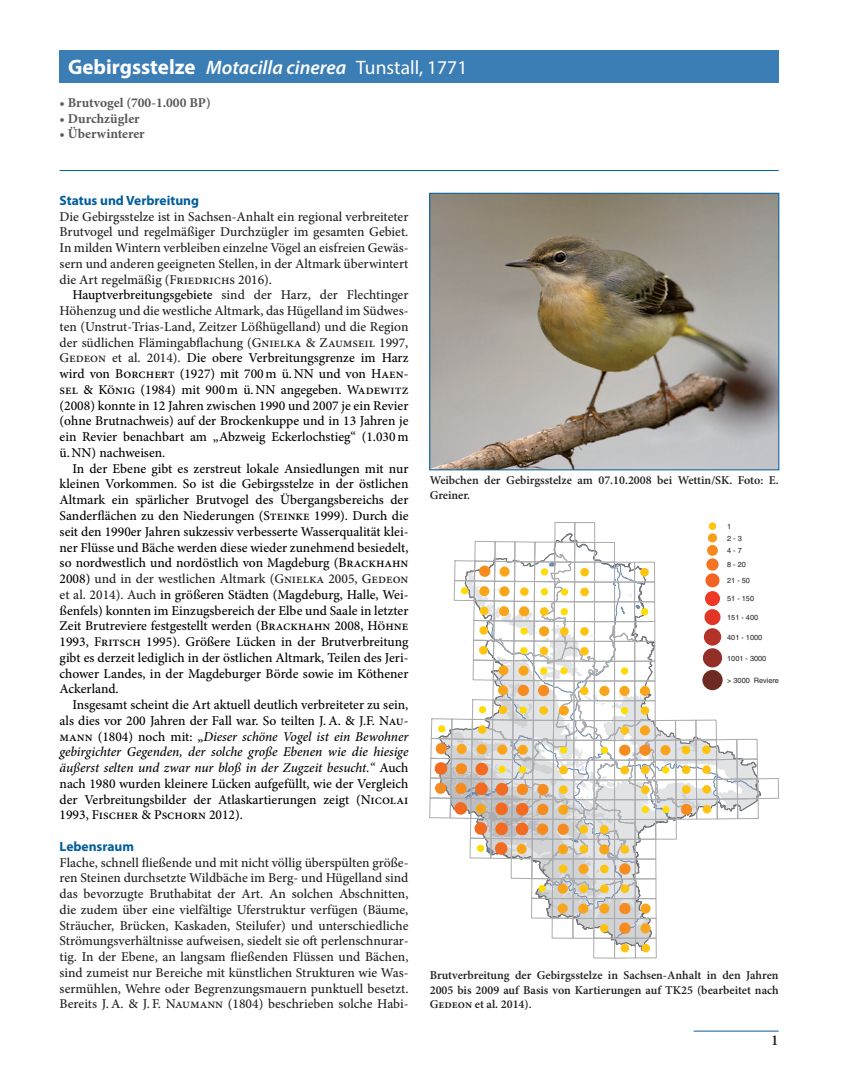
<style>
.page{position:relative;width:851px;height:1072px;background:#fff}
.page>*{position:absolute;margin:0;border:0;box-sizing:border-box;transform-origin:0 0}
.Artname__H1{font:italic 600 19.5px "Myriad Pro";color:#fff}
.t1{font:600 15px "Minion Pro";color:#231f20}
.Grundschrift{font:500 13.5px/15.8px "Minion Pro";color:#000;text-align:justify}
.Grundschrift_-_ohne{font:500 13.5px/15.8px "Minion Pro";color:#231f20;text-align:justify}
.t2{font:700 13.5px "Minion Pro";color:#57585a}
.Titel_fett__H2{font:700 13.5px "Myriad Pro";color:#005d9c}
.Legende_Abb_Tab{font:600 12px/14.4px "Minion Pro";color:#231f20}
.t3{font:7.35px/11.7px "Helvetica";color:#231f20}
.s1{font-weight:700;font-style:normal;font-size:21px}
.s2{font-weight:400;font-style:normal}
.s3{color:#231f20}
.s4{font-style:italic}
</style>
<div class="page">
<hr style="left:693px;top:1030px;width:85px;height:1px;background:#005d9c">
<hr style="left:60px;top:170px;width:718px;height:1px;background:#005d9c">
<div style="left:60px;top:50px;width:718px;height:33px;background:#3b7db5"></div>
<img style="left:431px;top:195px;width:345px;height:273px">
<div style="left:429px;top:193px;width:349px;height:277px;border:1px solid #005d9c"></div>
<div style="left:554px;top:522px;width:20px;height:20px;border:1px solid #aaabaf"></div>
<div style="left:635px;top:938px;width:21px;height:20px;border:1px solid #aaabaf"></div>
<div style="left:614px;top:938px;width:21px;height:20px;border:1px solid #aaabaf"></div>
<div style="left:593px;top:938px;width:21px;height:20px;border:1px solid #aaabaf"></div>
<div style="left:574px;top:522px;width:20px;height:20px;border:1px solid #aaabaf"></div>
<svg style="left:429px;top:533px;width:349px;height:419px"></svg>
<div style="left:708px;top:522px;width:8px;height:8px;background:#fec610;border-radius:50%"></div>
<div style="left:707px;top:533px;width:10px;height:9px;background:#f8a01d;border-radius:50%"></div>
<div style="left:707px;top:545px;width:10px;height:11px;background:#f6891f;border-radius:50%"></div>
<div style="left:706px;top:558px;width:12px;height:12px;background:#f47421;border-radius:50%"></div>
<div style="left:705px;top:573px;width:14px;height:14px;background:#f26221;border-radius:50%"></div>
<div style="left:704px;top:591px;width:16px;height:15px;background:#ef3826;border-radius:50%"></div>
<div style="left:704px;top:609px;width:16px;height:16px;background:#e23528;border-radius:50%"></div>
<div style="left:703px;top:628px;width:18px;height:17px;background:#b5322a;border-radius:50%"></div>
<div style="left:702px;top:648px;width:20px;height:19px;background:#932f28;border-radius:50%"></div>
<div style="left:702px;top:670px;width:20px;height:20px;background:#6d2923;border-radius:50%"></div>
<h1 class="Artname__H1" style="left:68px;top:55px;width:400px"><span class="s1">Gebirgsstelze</span> Motacilla cinerea <span class="s2">Tunstall, 1771</span></h1>
<p class="t2" style="left:60px;top:93px;width:153px">• Brutvogel (700-1.000 BP)</p>
<p class="t2" style="left:60px;top:109px;width:82px">• Durchzügler</p>
<p class="t2" style="left:60px;top:124px;width:87px">• Überwinterer</p>
<h2 class="Titel_fett__H2" style="left:60px;top:191px;width:141px">Status und Verbreitung</h2>
<p class="Grundschrift_-_ohne" style="left:60px;top:208px;width:350px">Die Gebirgsstelze ist in Sachsen-Anhalt ein regional verbreiteter Brutvogel und regelmäßiger Durchzügler im gesamten Gebiet.<br>In milden Wintern verbleiben einzelne Vögel an eisfreien Gewäs&shy;sern und anderen geeigneten Stellen, in der Altmark überwintert die Art regelmäßig (Friedrichs 2016).</p>
<p class="Grundschrift" style="left:60px;top:287px;width:350px;text-indent:13px">Hauptverbreitungsgebiete <span class="s3">sind der Harz, der Flechtinger Höhenzug und die westliche Altmark, das Hügelland im Südwes&shy;ten (Unstrut-Trias-Land, Zeitzer Lößhügelland) und die Region der südlichen Flämingabflachung (Gnielka &amp; Zaumseil 1997, Gedeon et al. 2014).</span> Die obere Verbreitungsgrenze im Harz wird von Borchert (1927) mit 700m ü.NN und von Haen&shy;sel &amp; König (1984) mit 900m ü.NN angegeben. Wadewitz (2008) konnte in 12 Jahren zwischen 1990 und 2007 je ein Revier (ohne Brutnachweis) auf der Brockenkuppe und in 13 Jahren je ein Revier benachbart am „Abzweig Eckerlochstieg“ (1.030m ü.NN) nachweisen.</p>
<p class="Grundschrift" style="left:60px;top:460px;width:350px;text-indent:13px">In der Ebene gibt es zerstreut lokale Ansiedlungen mit nur kleinen Vorkommen. So ist die Gebirgsstelze in der östlichen Altmark ein spärlicher Brutvogel des Übergangsbereichs der Sanderflächen zu den Niederungen (Steinke 1999). Durch die seit den 1990er Jahren sukzessiv verbesserte Wasserqualität klei&shy;ner Flüsse und Bäche werden diese wieder zunehmend besiedelt, so nordwestlich und nordöstlich von Magdeburg (Brackhahn 2008) <span class="s3">und in der westlichen Altmark (Gnielka 2005, Gedeon et al. 2014). Auch</span> in größeren Städten (Magdeburg, Halle, Wei&shy;ßenfels) konnten im Einzugsbereich der Elbe und Saale in letzter Zeit Brutreviere festgestellt werden (Brackhahn 2008, Höhne 1993, Fritsch 1995). Größere Lücken in der Brutverbreitung gibt es derzeit lediglich in der östlichen Altmark, Teilen des Jeri&shy;chower Landes, in der Magdeburger Börde sowie im Köthener Ackerland.</p>
<p class="Grundschrift" style="left:60px;top:697px;width:350px;text-indent:13px">Insgesamt scheint die Art aktuell deutlich verbreiteter zu sein, als dies vor 200 Jahren der Fall war. So teilten J. A. &amp; J.F. Nau&shy;mann (1804) noch mit: „<span class="s4">Dieser schöne Vogel ist ein Bewohner gebirgichter Gegenden, der solche große Ebenen wie die hiesige äußerst selten und zwar nur bloß in der Zugzeit besucht.“</span> Auch nach 1980 wurden kleinere Lücken aufgefüllt, wie der Vergleich der Verbreitungsbilder der Atlaskartierungen zeigt (Nicolai 1993, Fischer &amp; Pschorn 2012).</p>
<h2 class="Titel_fett__H2" style="left:60px;top:837px;width:76px">Lebensraum</h2>
<p class="Grundschrift_-_ohne" style="left:60px;top:854px;width:350px">Flache, schnell fließende und mit nicht völlig überspülten größe&shy;ren Steinen durchsetzte Wildbäche im Berg- und Hügelland sind das bevorzugte Bruthabitat der Art. An solchen Abschnitten, die zudem über eine vielfältige Uferstruktur verfügen (Bäume, Sträucher, Brücken, Kaskaden, Steilufer) und unterschiedliche Strömungsverhältnisse aufweisen, siedelt sie oft perlenschnurar&shy;tig. In der Ebene, an langsam fließenden Flüssen und Bächen, sind zumeist nur Bereiche mit künstlichen Strukturen wie Was&shy;sermühlen, Wehre oder Begrenzungsmauern punktuell besetzt.<br>Bereits J. A. &amp; J. F. Naumann (1804) beschrieben solche Habi-</p>
<p class="Legende_Abb_Tab" style="left:429px;top:473px;width:350px">Weibchen der Gebirgsstelze am 07.10.2008 bei Wettin/SK. Foto: E.<br>Greiner.</p>
<p class="t3" style="left:727px;top:520px;width:16px">1<br>2 - 3</p>
<p class="t3" style="left:727px;top:543px;width:20px;line-height:14.1px">4 - 7<br>8 - 20</p>
<p class="t3" style="left:727px;top:574px;width:24px">21 - 50</p>
<p class="t3" style="left:727px;top:593px;width:28px">51 - 150</p>
<p class="t3" style="left:727px;top:611px;width:33px">151 - 400</p>
<p class="t3" style="left:727px;top:631px;width:37px">401 - 1000</p>
<p class="t3" style="left:727px;top:652px;width:41px">1001 - 3000</p>
<p class="t3" style="left:727px;top:674px;width:53px">&gt; 3000 Reviere</p>
<p class="Legende_Abb_Tab" style="left:429px;top:968px;width:350px;text-align:justify">Brutverbreitung der Gebirgsstelze in Sachsen-Anhalt in den Jahren 2005 bis 2009 auf Basis von Kartierungen auf TK25 (bearbeitet nach Gedeon et al. 2014).</p>
<p class="t1" style="left:771px;top:1029px;width:9px">1</p>
</div>
